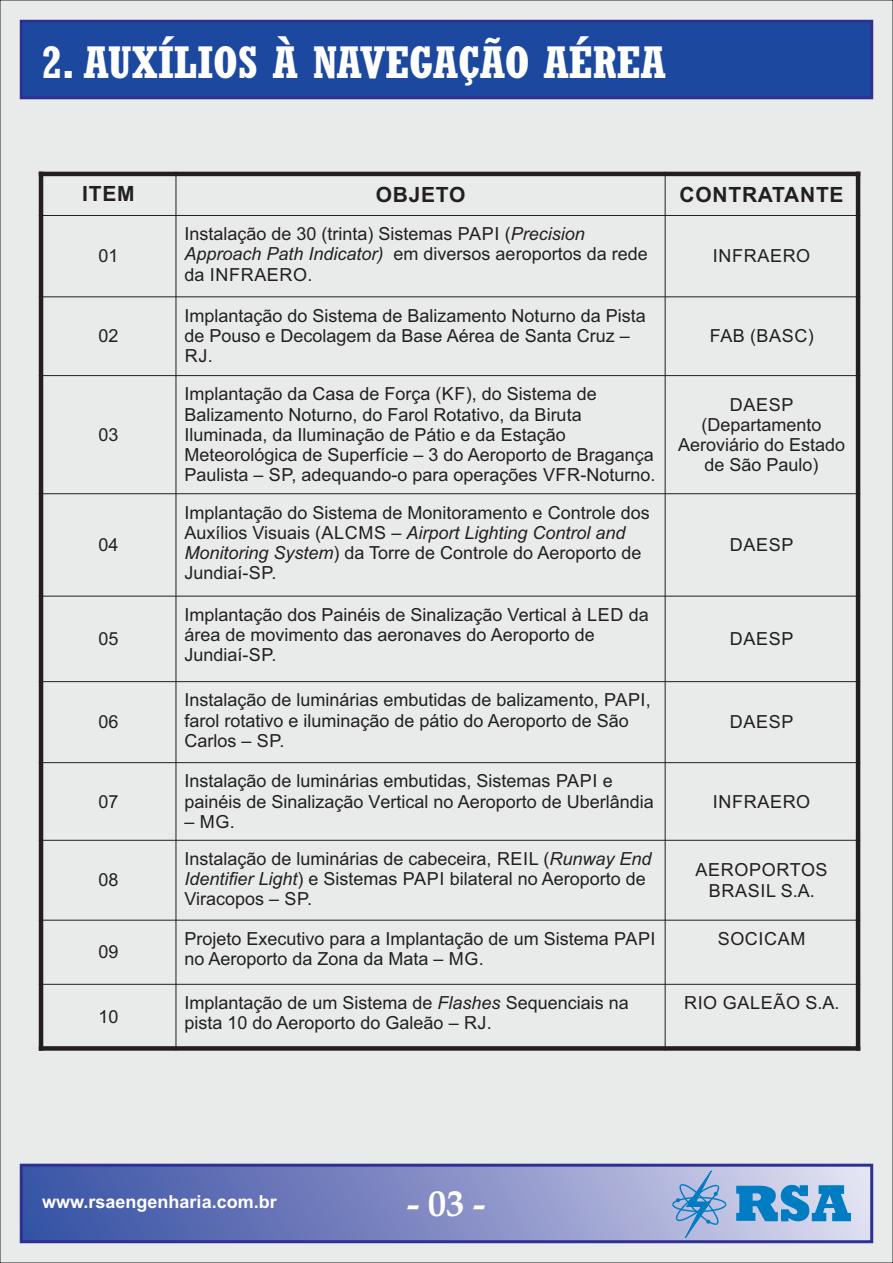
<style>
.page{position:relative;width:893px;height:1263px;background:#e8ebea}
.page>*{position:absolute;margin:0;border:0;box-sizing:border-box;transform-origin:0 0}
.t1{font:700 condensed 45px "Rockwell";color:#fff}
.t2{font:700 36px "Book Antiqua";color:#fff}
.t3{font:700 21px "Arial";letter-spacing:.035em;color:#231f20}
.t4{font:18px/20.1px "Arial";color:#231f20}
.t5{font:18px/20.1px "Arial";letter-spacing:.035em;color:#231f20;text-align:center}
.t6{font:700 18px "Arial";color:#fff}
.s1{font-style:italic}
</style>
<div class="page">
<svg style="left:18px;top:18px;width:857px;height:83px;background:#264ea1"></svg>
<div style="left:21px;top:1165px;width:851px;height:77px;background:linear-gradient(to right,#354ca2,#dcd9ef)"></div>
<div style="left:20px;top:1164px;width:853px;height:79px;border:3px solid #2e3092"></div>
<svg style="left:736px;top:1185px;width:115px;height:36px;background:#4498cf"></svg>
<svg style="left:672px;top:1169px;width:54px;height:70px;background:#94afd9"></svg>
<hr style="left:39px;top:172px;width:4px;height:879px;background:#231f20">
<hr style="left:176px;top:172px;width:1px;height:879px;background:#231f20">
<hr style="left:665px;top:172px;width:1px;height:879px;background:#231f20">
<hr style="left:856px;top:172px;width:4px;height:879px;background:#231f20">
<div style="left:39px;top:1046px;width:821px;height:5px;background:#231f20"></div>
<hr style="left:39px;top:984px;width:821px;height:1px;background:#231f20">
<hr style="left:39px;top:920px;width:821px;height:1px;background:#231f20">
<hr style="left:39px;top:840px;width:821px;height:1px;background:#231f20">
<hr style="left:39px;top:762px;width:821px;height:1px;background:#231f20">
<hr style="left:39px;top:681px;width:821px;height:1px;background:#231f20">
<hr style="left:39px;top:596px;width:821px;height:1px;background:#231f20">
<hr style="left:39px;top:493px;width:821px;height:1px;background:#231f20">
<hr style="left:39px;top:375px;width:821px;height:1px;background:#231f20">
<hr style="left:39px;top:296px;width:821px;height:1px;background:#231f20">
<hr style="left:39px;top:215px;width:821px;height:1px;background:#231f20">
<hr style="left:39px;top:172px;width:821px;height:4px;background:#231f20">
<h1 class="t1" style="left:42px;top:44px;width:625px">2. AUXÍLIOS À NAVEGAÇÃO AÉREA</h1>
<p class="t3" style="left:82px;top:186px;width:54px">ITEM</p>
<p class="t3" style="left:376px;top:187px;width:91px">OBJETO</p>
<p class="t3" style="left:679px;top:187px;width:166px">CONTRATANTE</p>
<p class="t4" style="left:98px;top:248px;width:22px">01</p>
<p class="t4" style="left:98px;top:328px;width:22px">02</p>
<p class="t4" style="left:98px;top:426px;width:22px">03</p>
<p class="t4" style="left:98px;top:536px;width:22px">04</p>
<p class="t4" style="left:98px;top:630px;width:22px">05</p>
<p class="t4" style="left:98px;top:714px;width:22px">06</p>
<p class="t4" style="left:98px;top:793px;width:22px">07</p>
<p class="t4" style="left:98px;top:872px;width:22px">08</p>
<p class="t4" style="left:98px;top:944px;width:22px">09</p>
<p class="t4" style="left:98px;top:1008px;width:22px">10</p>
<p class="t4" style="left:184px;top:226px;width:465px">Instalação de 30 (trinta) Sistemas PAPI (<span class="s1">Precision<br>Approach Path Indicator)</span> em diversos aeroportos da rede da INFRAERO.</p>
<p class="t4" style="left:184px;top:307px;width:463px">Implantação do Sistema de Balizamento Noturno da Pista de Pouso e Decolagem da Base Aérea de Santa Cruz –<br>RJ.</p>
<p class="t5" style="left:713px;top:248px;width:99px">INFRAERO</p>
<p class="t4" style="left:710px;top:328px;width:106px">FAB (BASC)</p>
<p class="t4" style="left:184px;top:386px;width:473px">Implantação da Casa de Força (KF), do Sistema de Balizamento Noturno, do Farol Rotativo, da Biruta Iluminada, da Iluminação de Pátio e da Estação Meteorológica de Superfície – 3 do Aeroporto de Bragança Paulista – SP, adequando-o para operações VFR-Noturno.</p>
<p class="t4" style="left:678px;top:396px;width:169px;text-align:center">DAESP (Departamento<br>Aeroviário do Estado de São Paulo)</p>
<p class="t4" style="left:184px;top:504px;width:467px">Implantação do Sistema de Monitoramento e Controle dos Auxílios Visuais (ALCMS – <span class="s1">Airport Lighting Control and Monitoring System</span>) da Torre de Controle do Aeroporto de Jundiaí-SP.</p>
<p class="t4" style="left:184px;top:606px;width:466px">Implantação dos Painéis de Sinalização Vertical à LED da área de movimento das aeronaves do Aeroporto de<br>Jundiaí-SP.</p>
<p class="t4" style="left:184px;top:692px;width:468px">Instalação de luminárias embutidas de balizamento, PAPI, farol rotativo e iluminação de pátio do Aeroporto de São<br>Carlos – SP.</p>
<p class="t4" style="left:184px;top:773px;width:471px">Instalação de luminárias embutidas, Sistemas PAPI e painéis de Sinalização Vertical no Aeroporto de Uberlândia</p>
<p class="t4" style="left:184px;top:813px;width:52px">– MG.</p>
<p class="t4" style="left:730px;top:536px;width:65px">DAESP</p>
<p class="t4" style="left:730px;top:630px;width:65px">DAESP</p>
<p class="t4" style="left:730px;top:714px;width:65px">DAESP</p>
<p class="t5" style="left:713px;top:793px;width:99px">INFRAERO</p>
<p class="t4" style="left:184px;top:850px;width:469px">Instalação de luminárias de cabeceira, REIL (<span class="s1">Runway End<br>Identifier Light</span>) e Sistemas PAPI bilateral no Aeroporto de<br>Viracopos – SP.</p>
<p class="t5" style="left:696px;top:862px;width:134px">AEROPORTOS<br>BRASIL S.A.</p>
<p class="t4" style="left:184px;top:930px;width:473px">Projeto Executivo para a Implantação de um Sistema PAPI no Aeroporto da Zona da Mata – MG.</p>
<p class="t5" style="left:718px;top:930px;width:89px">SOCICAM</p>
<p class="t4" style="left:184px;top:994px;width:446px">Implantação de um Sistema de <span class="s1">Flashes</span> Sequenciais na pista 10 do Aeroporto do Galeão – RJ.</p>
<p class="t5" style="left:684px;top:994px;width:157px">RIO GALEÃO S.A.</p>
<p class="t6" style="left:42px;top:1195px;width:236px">www.rsaengenharia.com.br</p>
<h2 class="t2" style="left:407px;top:1189px;width:79px">- 03 -</h2>
</div>
